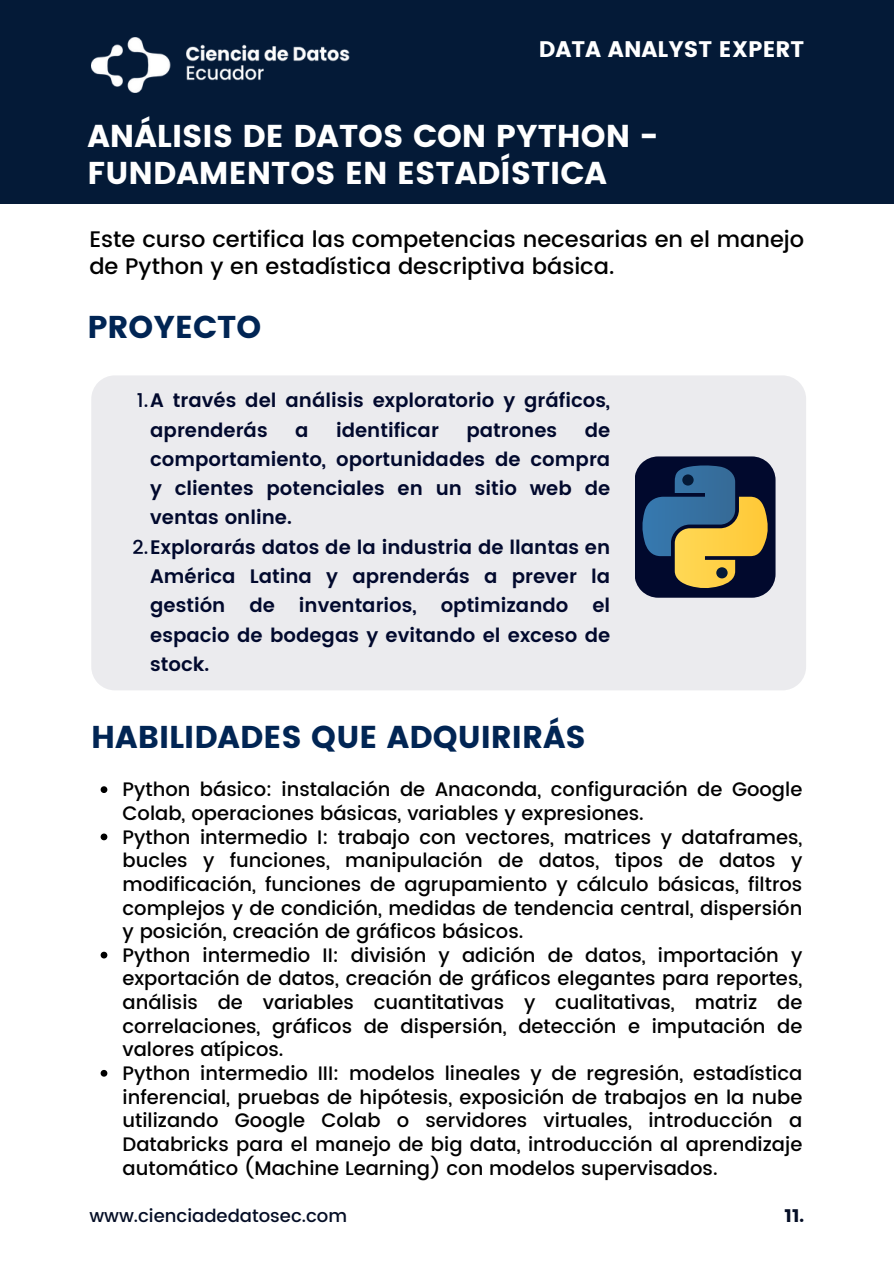
<style>
.page{position:relative;width:894px;height:1264px;background:#fff}
.page>*{position:absolute;margin:0;border:0;box-sizing:border-box;transform-origin:0 0}
.t1{font:31.5px/37.2px "Poppins";color:#fff}
.t2{font:31.5px "Poppins";color:#012554}
.t3{font:500 22.5px/27px "Poppins";color:#000}
.t4{font:22.5px "Poppins";color:#fff}
.t5{font:500 19.5px/23.7px "Poppins";color:#000}
.t6{font:600 19.5px/29.2px "Poppins";color:#01092d}
.t7{font:500 18px "Poppins";color:#050e26}
.t8{font:18px "Poppins";color:#050e26}
.s1{font-weight:500}
</style>
<div class="page">
<div style="left:0;top:0;width:893px;height:204px;background:#041a37"></div>
<img style="left:91px;top:38px;width:258px;height:55px">
<div style="left:91px;top:375px;width:714px;height:315px;background:#ebebee"></div>
<svg style="left:634px;top:456px;width:141px;height:141px;background:#525955"></svg>
<svg style="left:101px;top:786px;width:6px;height:7px"></svg>
<svg style="left:101px;top:833px;width:6px;height:7px"></svg>
<svg style="left:101px;top:951px;width:6px;height:7px"></svg>
<svg style="left:101px;top:1069px;width:6px;height:7px"></svg>
<p class="t4" style="left:538px;top:36px;width:267px">DATA ANALYST EXPERT</p>
<h1 class="t1" style="left:87px;top:117px;width:572px">ANÁLISIS DE DATOS CON PYTHON -<br>FUNDAMENTOS EN ESTADÍSTICA</h1>
<p class="t3" style="left:89px;top:226px;width:716px">Este curso certifica las competencias necesarias en el manejo de Python y en estadística descriptiva básica.</p>
<h1 class="t2" style="left:87px;top:309px;width:175px">PROYECTO</h1>
<p class="t6" style="left:150px;top:386px;width:461px;text-indent:-13px"><span class="s1">1.</span>A través del análisis exploratorio y gráficos, aprenderás</p>
<p class="t6" style="left:295px;top:416px;width:15px">a</p>
<p class="t6" style="left:336px;top:416px;width:104px">identificar</p>
<p class="t6" style="left:466px;top:416px;width:92px">patrones</p>
<p class="t6" style="left:584px;top:416px;width:27px">de</p>
<p class="t6" style="left:150px;top:445px;width:461px">comportamiento, oportunidades de compra</p>
<p class="t6" style="left:150px;top:474px;width:461px">y clientes potenciales en un sitio web de</p>
<p class="t6" style="left:150px;top:503px;width:143px">ventas online.</p>
<p class="t6" style="left:132px;top:533px;width:479px"><span class="s1">2.</span>Explorarás datos de la industria de llantas en</p>
<p class="t6" style="left:150px;top:562px;width:461px">América Latina y aprenderás a prever la</p>
<p class="t6" style="left:150px;top:591px;width:461px">gestión de inventarios, optimizando el</p>
<p class="t6" style="left:150px;top:620px;width:461px">espacio de bodegas y evitando el exceso de</p>
<p class="t6" style="left:150px;top:650px;width:60px">stock.</p>
<h1 class="t2" style="left:91px;top:718px;width:496px">HABILIDADES QUE ADQUIRIRÁS</h1>
<p class="t5" style="left:122px;top:778px;width:681px">Python básico: instalación de Anaconda, configuración de Google Colab, operaciones básicas, variables y expresiones.<br>Python intermedio I: trabajo con vectores, matrices y dataframes, bucles y funciones, manipulación de datos, tipos de datos y modificación, funciones de agrupamiento y cálculo básicas, filtros complejos y de condición, medidas de tendencia central, dispersión y posición, creación de gráficos básicos.<br>Python intermedio II: división y adición de datos, importación y exportación de datos, creación de gráficos elegantes para reportes, análisis de variables cuantitativas y cualitativas, matriz de correlaciones, gráficos de dispersión, detección e imputación de valores atípicos.<br>Python intermedio III: modelos lineales y de regresión, estadística inferencial, pruebas de hipótesis, exposición de trabajos en la nube utilizando Google Colab o servidores virtuales, introducción a Databricks para el manejo de big data, introducción al aprendizaje automático (Machine Learning) con modelos supervisados.</p>
<p class="t7" style="left:89px;top:1202px;width:259px">www.cienciadedatosec.com</p>
<p class="t8" style="left:784px;top:1205px;width:21px">11.</p>
</div>
